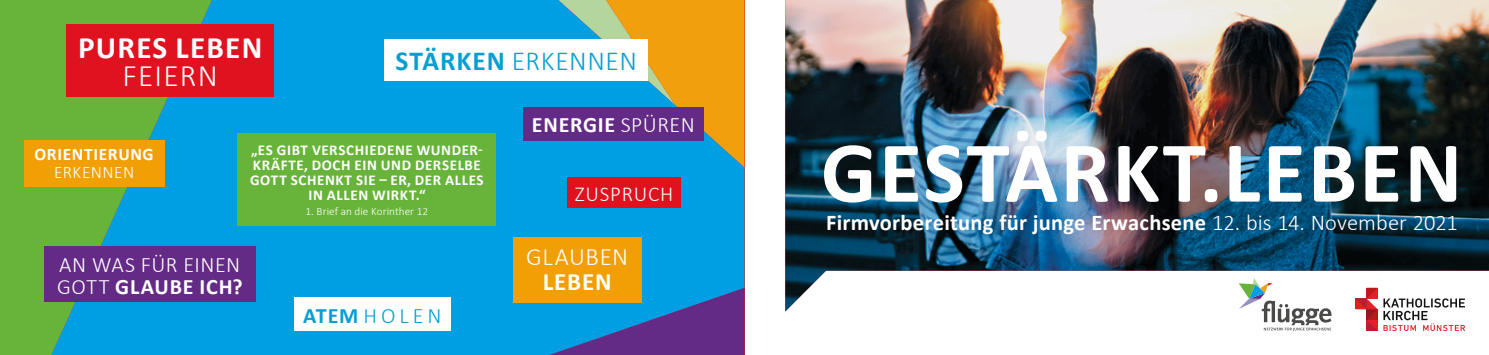
<style>
.page{position:relative;width:1489px;height:355px;background:#fff}
.page>*{position:absolute;margin:0;border:0;box-sizing:border-box;transform-origin:0 0}
.t1{font:700 87.5px "Calibri";letter-spacing:.025em;color:#fff}
.t2{font:700 31.25px/27.5px "Calibri";letter-spacing:.04em;color:#fff;text-align:center}
.t3{font:300 27.5px "Calibri";letter-spacing:.02em;color:#059fd4}
.t4{font:300 25px "Calibri";letter-spacing:.025em;color:#fff}
.t5{font:700 25px "Calibri";letter-spacing:.035em;color:#fff}
.t6{font:700 22.5px "Calibri";letter-spacing:.01em;color:#fff}
.t7{font:300 22px/22px "Calibri";letter-spacing:.025em;color:#fff}
.t8{font:700 22px "Calibri";letter-spacing:.035em;color:#fff}
.t9{font:300 22px "Calibri";letter-spacing:.18em;color:#059fd4}
.t10{font:300 21.25px "Calibri";letter-spacing:.035em;color:#fff}
.t11{font:700 17.5px "Calibri";letter-spacing:.035em;color:#fff}
.t12{font:300 17.5px "Calibri";letter-spacing:.025em;color:#fff}
.t13{font:700 15px/15px "Calibri";letter-spacing:.04em;color:#fff}
.t14{font:300 11.25px "Calibri";letter-spacing:.005em;color:#fff}
.s1{font-weight:300}
.s2{font-weight:700}
</style>
<div class="page">
<div style="left:0;top:0;width:51px;height:354px;background:#68b43a"></div>
<svg style="left:51px;top:0;width:693px;height:354px;background:#239cbd"></svg>
<svg style="left:1366px;top:311px;width:11px;height:19px"></svg>
<svg style="left:1383px;top:311px;width:81px;height:19px"></svg>
<img style="left:785px;top:0;width:703px;height:311px">
<div style="left:238px;top:133px;width:258px;height:92px;background:#68b43a"></div>
<div style="left:24px;top:139px;width:140px;height:47px;background:#f19f04"></div>
<div style="left:567px;top:177px;width:114px;height:31px;background:#e01220"></div>
<div style="left:384px;top:39px;width:264px;height:42px;background:#fff"></div>
<div style="left:512px;top:237px;width:129px;height:65px;background:#f19f04"></div>
<div style="left:294px;top:297px;width:156px;height:34px;background:#fff"></div>
<div style="left:66px;top:24px;width:208px;height:72px;background:#e01220"></div>
<div style="left:44px;top:246px;width:211px;height:56px;background:#632b86"></div>
<div style="left:523px;top:107px;width:180px;height:33px;background:#632b86"></div>
<svg style="left:1238px;top:278px;width:93px;height:53px"></svg>
<p class="t2" style="left:78px;top:32px;width:186px">PURES LEBEN<br><span class="s1">FEIERN</span></p>
<p class="t3" style="left:395px;top:44px;width:243px"><span class="s2">STÄRKEN</span> ERKENNEN</p>
<p class="t8" style="left:532px;top:111px;width:164px">ENERGIE <span class="s1">SPÜREN</span></p>
<p class="t11" style="left:34px;top:143px;width:121px">ORIENTIERUNG</p>
<p class="t12" style="left:54px;top:161px;width:82px">ERKENNEN</p>
<p class="t13" style="left:250px;top:142px;width:235px">„ES GIBT VERSCHIEDENE WUNDER-<br>KRÄFTE, DOCH EIN UND DERSELBE<br>GOTT SCHENKT SIE – ER, DER ALLES</p>
<p class="t13" style="left:308px;top:187px;width:119px">IN ALLEN WIRKT.“</p>
<p class="t14" style="left:305px;top:204px;width:124px">1. Brief an die Korinther 12</p>
<p class="t7" style="left:57px;top:252px;width:187px">AN WAS FÜR EINEN<br>GOTT <span class="s2">GLAUBE ICH?</span></p>
<p class="t9" style="left:303px;top:301px;width:140px"><span class="s2">ATEM</span> HOLEN</p>
<p class="t10" style="left:575px;top:180px;width:100px">ZUSPRUCH</p>
<p class="t4" style="left:526px;top:241px;width:104px">GLAUBEN</p>
<p class="t5" style="left:542px;top:266px;width:70px">LEBEN</p>
<p class="t1" style="left:820px;top:118px;width:642px">GESTÄRKT.LEBEN</p>
<p class="t6" style="left:826px;top:208px;width:633px">Firmvorbereitung für junge Erwachsene <span class="s1">12. bis 14. November 2021</span></p>
</div>
